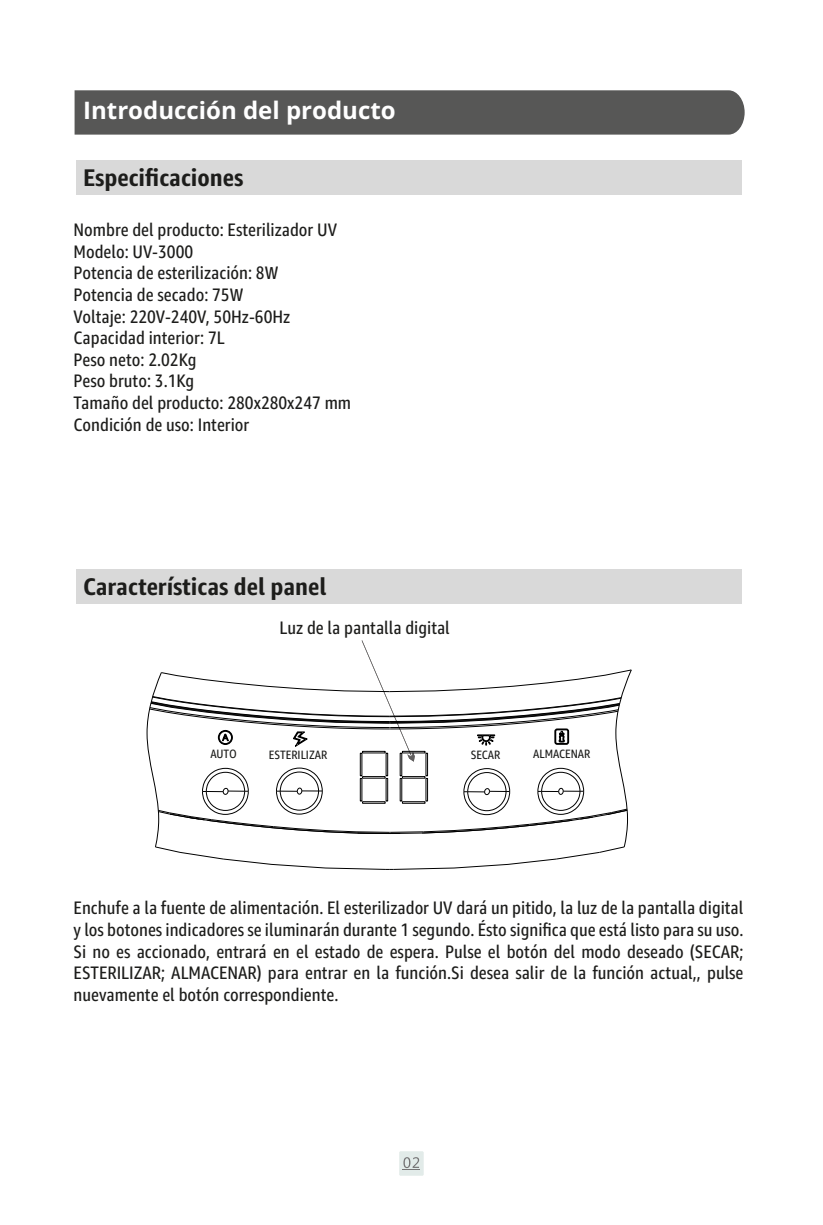
<style>
.page{position:relative;width:823px;height:1225px;background:#fff}
.page>*{position:absolute;margin:0;border:0;box-sizing:border-box;transform-origin:0 0}
.t1{font:700 24px "Amazon Ember Cd RC";color:#1d1d1b;scale:1.06 1}
.t2{font:700 24px "Open Sans";color:#fff}
.t3{font:18px/21.6px "Amazon Ember Cd RC";color:#1d1d1b}
.t4{font:12px "Amazon Ember Cd RC";color:#1d1d1b}
</style>
<div class="page">
<div style="left:74px;top:90px;width:670px;height:45px;background:#575756"></div>
<div style="left:399px;top:1151px;width:24px;height:24px;background:#e2ebe9"></div>
<svg style="left:402px;top:1157px;width:18px;height:13px"></svg>
<div style="left:76px;top:160px;width:665px;height:34px;background:#d9d9d9"></div>
<div style="left:76px;top:569px;width:665px;height:34px;background:#d9d9d9"></div>
<svg style="left:146px;top:640px;width:485px;height:230px"></svg>
<h1 class="t2" style="left:83px;top:94px;width:314px">Introducción del producto</h1>
<h1 class="t1" style="left:83px;top:162px;width:153px">Especificaciones</h1>
<p class="t3" style="left:74px;top:219px;width:279px">Nombre del producto: Esterilizador UV<br>Modelo: UV-3000<br>Potencia de esterilización: 8W<br>Potencia de secado: 75W<br>Voltaje: 220V-240V, 50Hz-60Hz<br>Capacidad interior: 7L<br>Peso neto: 2.02Kg<br>Peso bruto: 3.1Kg<br>Tamaño del producto: 280x280x247 mm<br>Condición de uso: Interior</p>
<h1 class="t1" style="left:83px;top:571px;width:231px">Características del panel</h1>
<p class="t3" style="left:279px;top:617px;width:172px">Luz de la pantalla digital</p>
<p class="t4" style="left:210px;top:746px;width:28px">AUTO</p>
<p class="t4" style="left:268px;top:747px;width:60px">ESTERILIZAR</p>
<p class="t4" style="left:470px;top:747px;width:31px">SECAR</p>
<p class="t4" style="left:533px;top:746px;width:59px">ALMACENAR</p>
<p class="t3" style="left:74px;top:897px;width:671px;text-align:justify">Enchufe a la fuente de alimentación. El esterilizador UV dará un pitido, la luz de la pantalla digital y los botones indicadores se iluminarán durante 1 segundo. Ésto significa que está listo para su uso.<br>Si no es accionado, entrará en el estado de espera. Pulse el botón del modo deseado (SECAR; ESTERILIZAR; ALMACENAR) para entrar en la función.Si desea salir de la función actual,, pulse nuevamente el botón correspondiente.</p>
</div>
